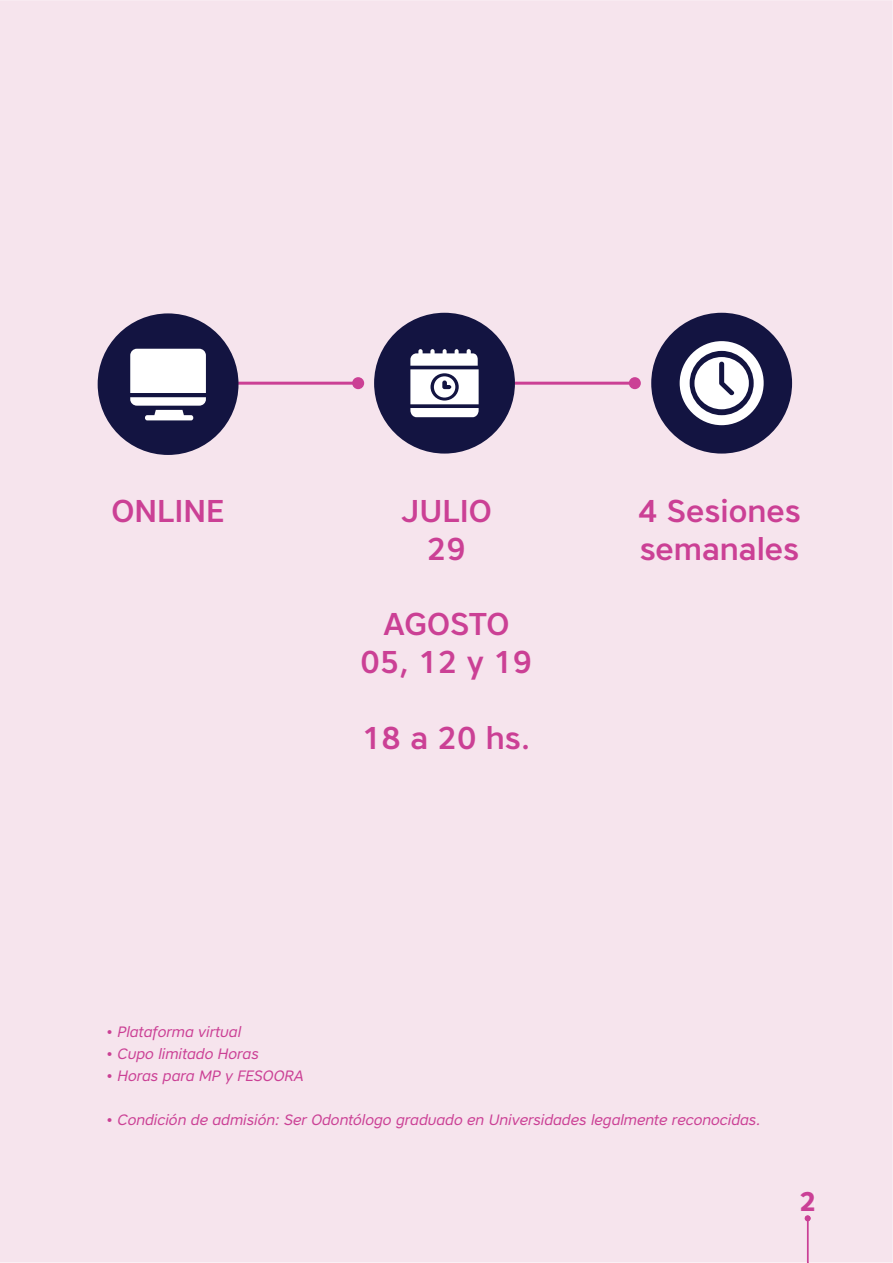
<style>
.page{position:relative;width:893px;height:1263px;background:#f6e4ed}
.page>*{position:absolute;margin:0;border:0;box-sizing:border-box;transform-origin:0 0}
.t1{font:500 31.5px/37.8px "Core Sans A55";color:#cb4095;text-align:center}
.t2{font:700 27px "Core Sans A65";color:#cb4095}
.t3{font:italic 15px "Core Sans A45";color:#cb4095}
</style>
<div class="page">
<div style="left:801px;top:1192px;width:13px;height:19px;background:#f6e4ed"></div>
<svg style="left:805px;top:1215px;width:6px;height:48px"></svg>
<hr style="left:515px;top:382px;width:120px;height:3px;background:#cb4095">
<div style="left:629px;top:377px;width:12px;height:12px;background:#cb4095;border-radius:50%"></div>
<hr style="left:238px;top:382px;width:120px;height:3px;background:#cb4095">
<div style="left:352px;top:377px;width:12px;height:12px;background:#cb4095;border-radius:50%"></div>
<div style="left:98px;top:313px;width:140px;height:142px;background:#131441;border-radius:50%"></div>
<div style="left:145px;top:415px;width:48px;height:5px;background:#fff;border-radius:2px"></div>
<svg style="left:130px;top:349px;width:76px;height:57px;background:#e9e9ed"></svg>
<div style="left:374px;top:313px;width:141px;height:141px;background:#131441;border-radius:50%"></div>
<svg style="left:410px;top:349px;width:69px;height:68px"></svg>
<div style="left:651px;top:313px;width:141px;height:141px;background:#131441;border-radius:50%"></div>
<svg style="left:680px;top:341px;width:84px;height:84px"></svg>
<h1 class="t1" style="left:112px;top:492px;width:114px">ONLINE</h1>
<h1 class="t1" style="left:638px;top:492px;width:164px;text-align:left">4 Sesiones semanales</h1>
<h1 class="t1" style="left:401px;top:492px;width:92px">JULIO<br>29</h1>
<h1 class="t1" style="left:361px;top:605px;width:173px">AGOSTO<br>05, 12 y 19</h1>
<h1 class="t1" style="left:362px;top:719px;width:170px">18 a 20 hs.</h1>
<p class="t3" style="left:106px;top:1027px;width:136px">• Plataforma virtual</p>
<p class="t3" style="left:106px;top:1049px;width:154px">• Cupo limitado Horas</p>
<p class="t3" style="left:106px;top:1071px;width:199px">• Horas para MP y FESOORA</p>
<p class="t3" style="left:106px;top:1114px;width:656px">• Condición de admisión: Ser Odontólogo graduado en Universidades legalmente reconocidas.</p>
<h2 class="t2" style="left:799px;top:1186px;width:18px">2</h2>
</div>
